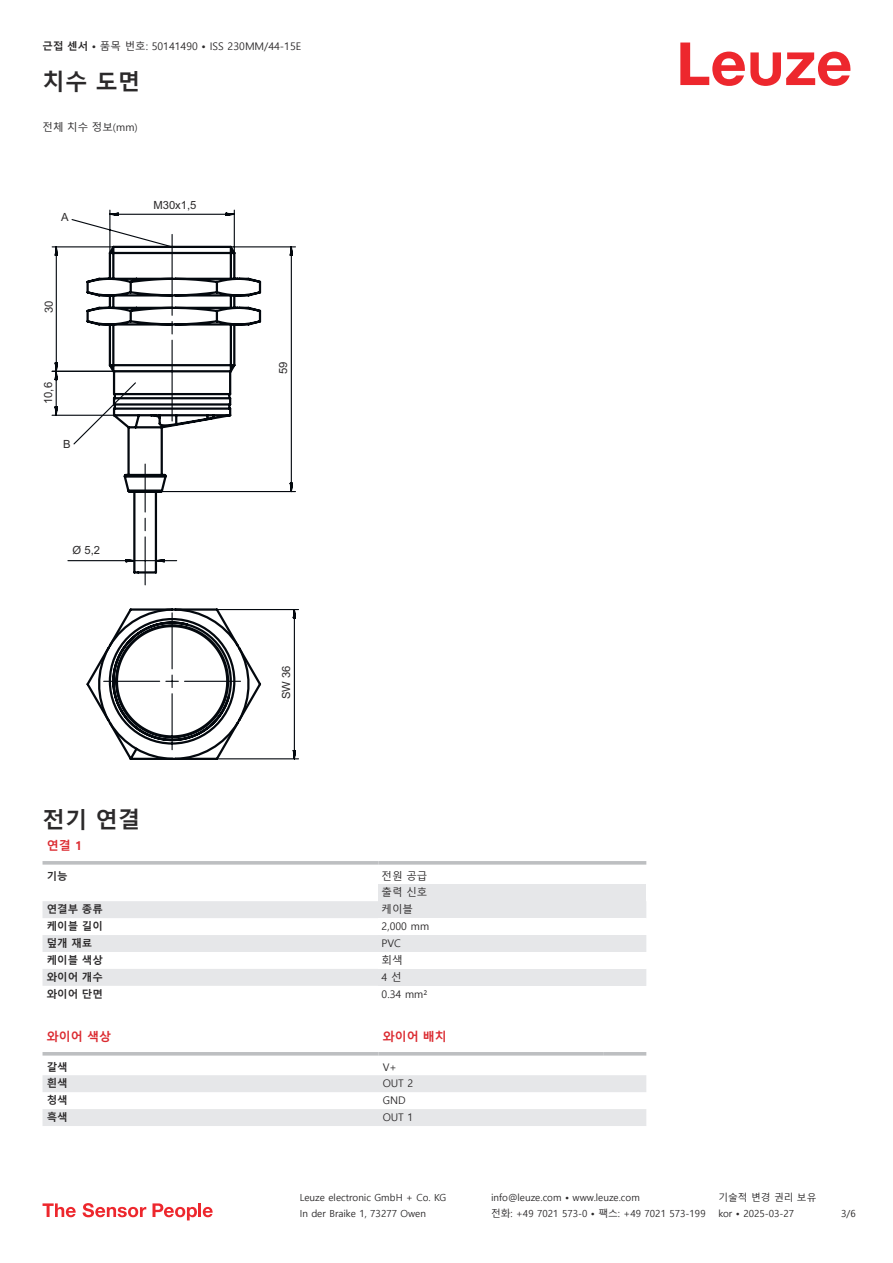
<style>
.page{position:relative;width:893px;height:1263px;background:#fff}
.page>*{position:absolute;margin:0;border:0;box-sizing:border-box;transform-origin:0 0}
.t1{font:700 22.5px "Malgun Gothic";color:#2b292a}
.t2{font:700 12px "Malgun Gothic";color:#db2a30}
.t3{font:11.25px "Arial";color:#2b292a}
.t4{font:10.5px/17px "Malgun Gothic";color:#2b292a}
.t5{font:700 10.5px "Malgun Gothic";color:#2b292a}
.t6{font:9.75px "Malgun Gothic";color:#2b292a}
.s1{font-weight:700}
</style>
<div class="page">
<svg style="left:680px;top:43px;width:170px;height:43px"></svg>
<svg style="left:43px;top:901px;width:335px;height:85px;fill:#e6e7e9"></svg>
<svg style="left:43px;top:861px;width:335px;height:4px"></svg>
<svg style="left:378px;top:861px;width:268px;height:4px"></svg>
<div style="left:378px;top:884px;width:268px;height:17px;background:#e6e7e9"></div>
<div style="left:378px;top:901px;width:268px;height:17px;background:#e6e7e9"></div>
<div style="left:378px;top:935px;width:268px;height:17px;background:#e6e7e9"></div>
<div style="left:378px;top:969px;width:268px;height:17px;background:#e6e7e9"></div>
<svg style="left:43px;top:1055px;width:603px;height:1px"></svg>
<svg style="left:43px;top:1075px;width:603px;height:51px"></svg>
<hr style="left:43px;top:1052px;width:335px;height:3px;background:#bdbfc1">
<hr style="left:378px;top:1052px;width:226px;height:3px;background:#bdbfc1">
<hr style="left:604px;top:1052px;width:42px;height:3px;background:#bdbfc1">
<svg style="left:43px;top:1203px;width:33px;height:14px"></svg>
<svg style="left:83px;top:1203px;width:63px;height:14px"></svg>
<svg style="left:153px;top:1203px;width:44px;height:17px"></svg>
<hr style="left:198px;top:1203px;width:3px;height:14px;background:#ed272d">
<svg style="left:203px;top:1207px;width:10px;height:10px"></svg>
<svg style="left:71px;top:209px;width:228px;height:551px"></svg>
<svg style="left:51px;top:246px;width:201px;height:514px"></svg>
<p class="t4" style="left:43px;top:38px;width:260px"><span class="s1">근접 센서 •</span> 품목 번호: 50141490 <span class="s1">•</span> ISS 230MM/44-15E</p>
<h1 class="t1" style="left:43px;top:69px;width:99px">치수 도면</h1>
<p class="t4" style="left:43px;top:118px;width:97px">전체 치수 정보(mm)</p>
<p class="t3" style="left:61px;top:213px;width:9px">A</p>
<p class="t3" style="left:45px;top:313px;width:14px;rotate:-90deg">30</p>
<p class="t3" style="left:44px;top:404px;width:23px;rotate:-90deg">10,6</p>
<p class="t3" style="left:63px;top:440px;width:9px">B</p>
<p class="t3" style="left:73px;top:546px;width:29px">Ø 5,2</p>
<p class="t3" style="left:153px;top:201px;width:45px">M30x1,5</p>
<p class="t3" style="left:279px;top:374px;width:14px;rotate:-90deg">59</p>
<p class="t3" style="left:282px;top:699px;width:35px;rotate:-90deg">SW 36</p>
<h1 class="t1" style="left:43px;top:806px;width:99px">전기 연결</h1>
<p class="t2" style="left:47px;top:839px;width:37px">연결 1</p>
<p class="t5" style="left:47px;top:869px;width:22px">기능</p>
<p class="t4" style="left:382px;top:867px;width:47px">전원 공급 출력 신호</p>
<p class="t5" style="left:47px;top:903px;width:58px">연결부 종류</p>
<p class="t4" style="left:382px;top:901px;width:33px">케이블</p>
<p class="t5" style="left:47px;top:920px;width:58px">케이블 길이</p>
<p class="t4" style="left:382px;top:918px;width:49px">2,000 mm</p>
<p class="t5" style="left:47px;top:937px;width:47px">덮개 재료</p>
<p class="t4" style="left:382px;top:935px;width:21px">PVC</p>
<p class="t5" style="left:47px;top:954px;width:58px">케이블 색상</p>
<p class="t4" style="left:382px;top:952px;width:22px">회색</p>
<p class="t5" style="left:47px;top:971px;width:58px">와이어 개수</p>
<p class="t4" style="left:382px;top:969px;width:21px">4 선</p>
<p class="t5" style="left:47px;top:988px;width:58px">와이어 단면</p>
<p class="t4" style="left:382px;top:986px;width:47px">0.34 mm²</p>
<p class="t2" style="left:47px;top:1030px;width:66px">와이어 색상</p>
<p class="t2" style="left:383px;top:1030px;width:66px">와이어 배치</p>
<p class="t5" style="left:47px;top:1060px;width:22px">갈색</p>
<p class="t4" style="left:383px;top:1058px;width:16px">V+</p>
<p class="t5" style="left:47px;top:1077px;width:22px">흰색</p>
<p class="t4" style="left:383px;top:1075px;width:32px">OUT 2</p>
<p class="t5" style="left:47px;top:1094px;width:22px">청색</p>
<p class="t4" style="left:383px;top:1092px;width:24px">GND</p>
<p class="t5" style="left:47px;top:1111px;width:22px">흑색</p>
<p class="t4" style="left:383px;top:1109px;width:32px">OUT 1</p>
<p class="t6" style="left:300px;top:1192px;width:148px">Leuze electronic GmbH + Co. KG</p>
<p class="t6" style="left:491px;top:1192px;width:150px">info@leuze.com • www.leuze.com</p>
<p class="t6" style="left:718px;top:1192px;width:100px">기술적 변경 권리 보유</p>
<p class="t6" style="left:300px;top:1208px;width:128px">In der Braike 1, 73277 Owen</p>
<p class="t6" style="left:491px;top:1208px;width:216px">전화: +49 7021 573-0 • 팩스: +49 7021 573-199</p>
<p class="t6" style="left:718px;top:1208px;width:77px">kor • 2025-03-27</p>
<p class="t6" style="left:841px;top:1208px;width:16px">3/6</p>
</div>
